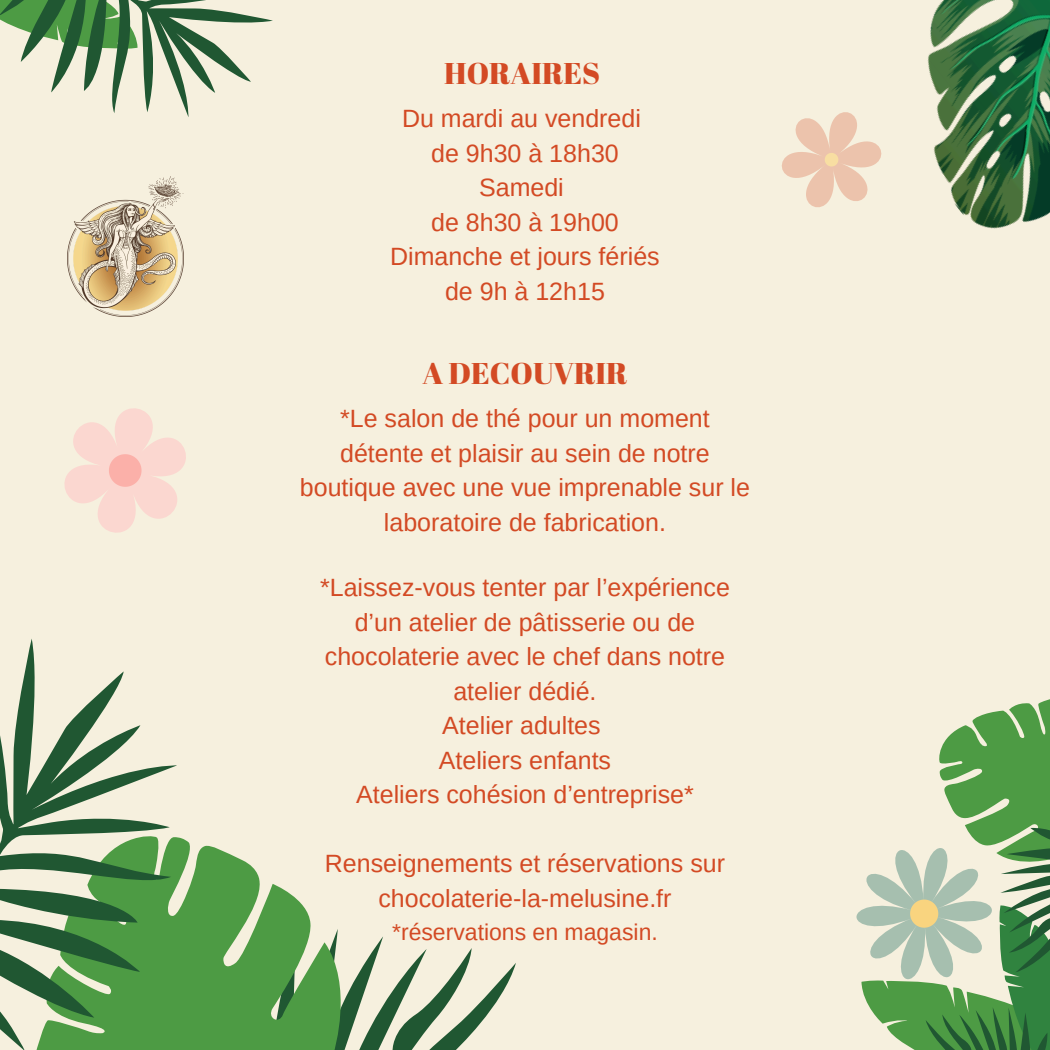
<style>
.page{position:relative;width:1050px;height:1050px;background:#f6f0de}
.page>*{position:absolute;margin:0;border:0;box-sizing:border-box;transform-origin:0 0}
.t1{font:30px "Abril Fatface";color:#d34a24}
.t2{font:25px/34.5px "Arimo";color:#d34a24;text-align:center}
.t3{font:23px "Arimo";color:#d34a24}
</style>
<div class="page">
<img style="left:67px;top:177px;width:116px;height:139px">
<svg style="left:354px;top:936px;width:162px;height:114px"></svg>
<svg style="left:177px;top:837px;width:177px;height:213px;fill:#4d9b44"></svg>
<svg style="left:0;top:639px;width:177px;height:411px"></svg>
<img style="left:927px;top:0;width:123px;height:229px">
<svg style="left:0;top:0;width:273px;height:117px"></svg>
<svg style="left:64px;top:408px;width:122px;height:125px"></svg>
<svg style="left:861px;top:699px;width:189px;height:351px"></svg>
<svg style="left:781px;top:112px;width:101px;height:95px"></svg>
<p class="t1" style="left:444px;top:52px;width:158px">HORAIRES</p>
<p class="t2" style="left:402px;top:101px;width:240px">Du mardi au vendredi</p>
<h1 class="t2" style="left:431px;top:136px;width:189px">de 9h30 à 18h30</h1>
<p class="t2" style="left:479px;top:170px;width:86px">Samedi</p>
<p class="t2" style="left:431px;top:205px;width:189px">de 8h30 à 19h00</p>
<p class="t2" style="left:390px;top:239px;width:271px">Dimanche et jours fériés</p>
<p class="t2" style="left:445px;top:274px;width:161px">de 9h à 12h15</p>
<p class="t1" style="left:422px;top:352px;width:207px">A DECOUVRIR</p>
<p class="t2" style="left:300px;top:401px;width:452px">*Le salon de thé pour un moment détente et plaisir au sein de notre boutique avec une vue imprenable sur le laboratoire de fabrication.</p>
<p class="t2" style="left:320px;top:570px;width:411px">*Laissez-vous tenter par l’expérience d’un atelier de pâtisserie ou de chocolaterie avec le chef dans notre atelier dédié.</p>
<h1 class="t2" style="left:442px;top:708px;width:160px">Atelier adultes</h1>
<p class="t2" style="left:439px;top:743px;width:174px">Ateliers enfants</p>
<p class="t2" style="left:356px;top:777px;width:339px">Ateliers cohésion d’entreprise*</p>
<p class="t2" style="left:325px;top:846px;width:402px">Renseignements et réservations sur</p>
<p class="t2" style="left:378px;top:881px;width:295px">chocolaterie-la-melusine.fr</p>
<p class="t3" style="left:392px;top:919px;width:267px">*réservations en magasin.</p>
</div>
